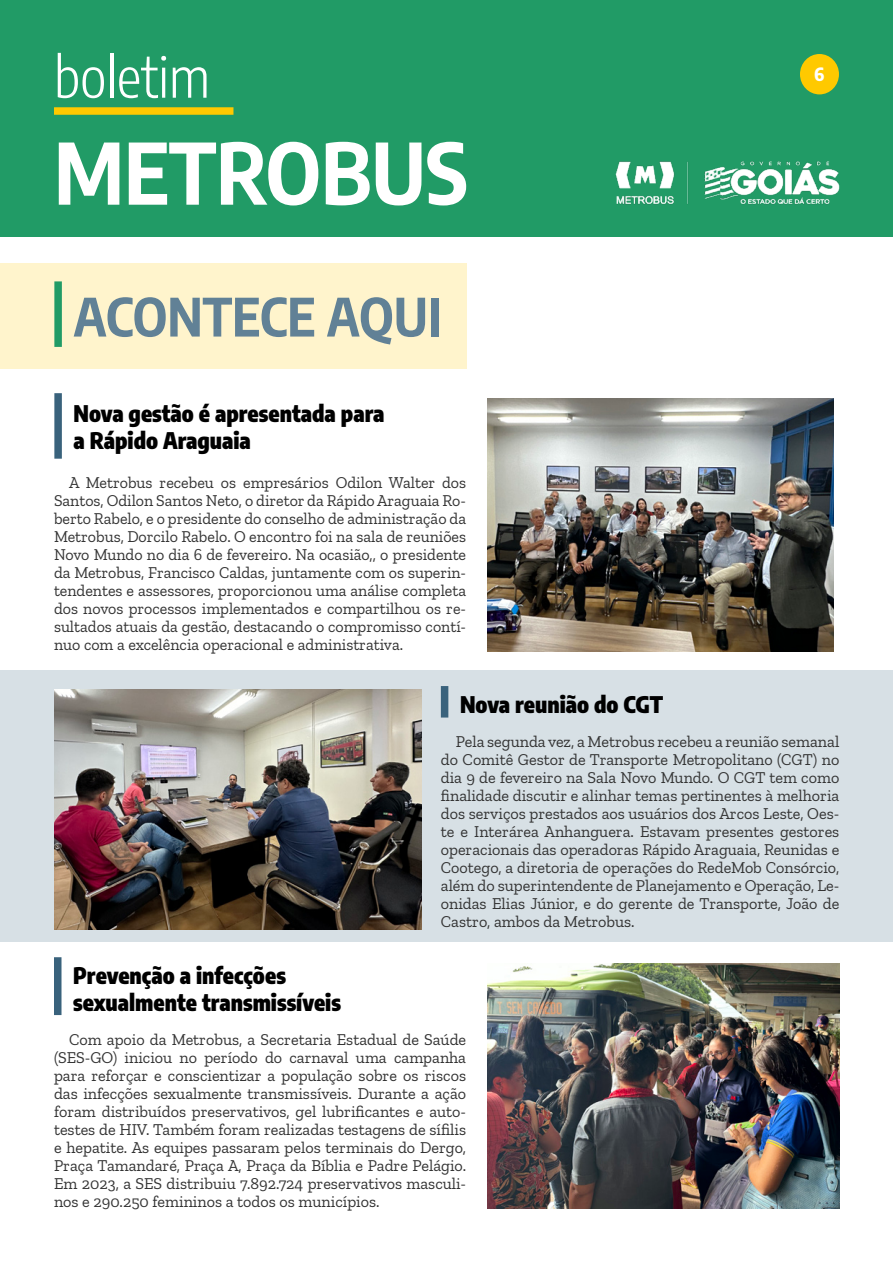
<style>
.page{position:relative;width:893px;height:1263px;background:#fff}
.page>*{position:absolute;margin:0;border:0;box-sizing:border-box;transform-origin:0 0}
.t1{font:700 84px "Encode Sans Condensed";color:#fff}
.t2{font:300 55.5px "Encode Sans Condensed";color:#fff}
.t3{font:700 52.5px "Encode Sans Condensed";color:#618196}
.t4{font:900 22.5px "Encode Sans Condensed";color:#000}
.t5{font:800 18px "Encode Sans Condensed";color:#fff}
.t6{font:16.5px/18px "Zilla Slab";color:#333;text-align:justify}
</style>
<div class="page">
<div style="left:0;top:0;width:893px;height:236px;background:#219b66"></div>
<div style="left:54px;top:107px;width:179px;height:8px;background:#ffc900"></div>
<img style="left:615px;top:161px;width:225px;height:44px">
<div style="left:800px;top:54px;width:39px;height:40px;background:#ffc900;border-radius:50%"></div>
<div style="left:0;top:263px;width:466px;height:105px;background:#fff4cc"></div>
<div style="left:0;top:670px;width:893px;height:271px;background:#d7e0e5"></div>
<div style="left:54px;top:281px;width:8px;height:66px;background:#219b66"></div>
<div style="left:54px;top:393px;width:8px;height:66px;background:#39627c"></div>
<div style="left:441px;top:686px;width:7px;height:31px;background:#39627c"></div>
<div style="left:54px;top:957px;width:8px;height:58px;background:#39627c"></div>
<img style="left:488px;top:399px;width:345px;height:253px">
<img style="left:54px;top:689px;width:367px;height:240px">
<img style="left:488px;top:964px;width:351px;height:245px">
<p class="t2" style="left:54px;top:39px;width:157px">boletim</p>
<p class="t1" style="left:54px;top:110px;width:415px">METROBUS</p>
<p class="t3" style="left:74px;top:277px;width:369px">ACONTECE AQUI</p>
<p class="t4" style="left:74px;top:396px;width:312px">Nova gestão é apresentada para</p>
<p class="t4" style="left:74px;top:423px;width:179px">a Rápido Araguaia</p>
<p class="t6" style="left:54px;top:474px;width:414px;text-indent:15px">A Metrobus recebeu os empresários Odilon Walter dos Santos, Odilon Santos Neto, o diretor da Rápido Araguaia Ro&shy;berto Rabelo, e o presidente do conselho de administração da Metrobus, Dorcilo Rabelo. O encontro foi na sala de reuniões Novo Mundo no dia 6 de fevereiro. Na ocasião,, o presidente da Metrobus, Francisco Caldas, juntamente com os superin&shy;tendentes e assessores, proporcionou uma análise completa dos novos processos implementados e compartilhou os re&shy;sultados atuais da gestão, destacando o compromisso contí&shy;nuo com a excelência operacional e administrativa.</p>
<p class="t4" style="left:460px;top:686px;width:205px">Nova reunião do CGT</p>
<p class="t5" style="left:814px;top:60px;width:12px">6</p>
<p class="t4" style="left:73px;top:958px;width:214px">Prevenção a infecções</p>
<p class="t4" style="left:73px;top:985px;width:269px">sexualmente transmissíveis</p>
<p class="t6" style="left:441px;top:732px;width:400px;text-indent:15px">Pela segunda vez, a Metrobus recebeu a reunião semanal do Comitê Gestor de Transporte Metropolitano (CGT) no dia 9 de fevereiro na Sala Novo Mundo. O CGT tem como finalidade discutir e alinhar temas pertinentes à melhoria dos serviços prestados aos usuários dos Arcos Leste, Oes&shy;te e Interárea Anhanguera. Estavam presentes gestores operacionais das operadoras Rápido Araguaia, Reunidas e Cootego, a diretoria de operações do RedeMob Consórcio, além do superintendente de Planejamento e Operação, Le&shy;onidas Elias Júnior, e do gerente de Transporte, João de Castro, ambos da Metrobus.</p>
<p class="t6" style="left:54px;top:1031px;width:414px;text-indent:15px">Com apoio da Metrobus, a Secretaria Estadual de Saúde (SES-GO) iniciou no período do carnaval uma campanha para reforçar e conscientizar a população sobre os riscos das infecções sexualmente transmissíveis. Durante a ação foram distribuídos preservativos, gel lubrificantes e auto&shy;testes de HIV. Também foram realizadas testagens de sífilis e hepatite. As equipes passaram pelos terminais do Dergo, Praça Tamandaré, Praça A, Praça da Bíblia e Padre Pelágio.<br>Em 2023, a SES distribuiu 7.892.724 preservativos masculi&shy;nos e 290.250 femininos a todos os municípios.</p>
</div>
